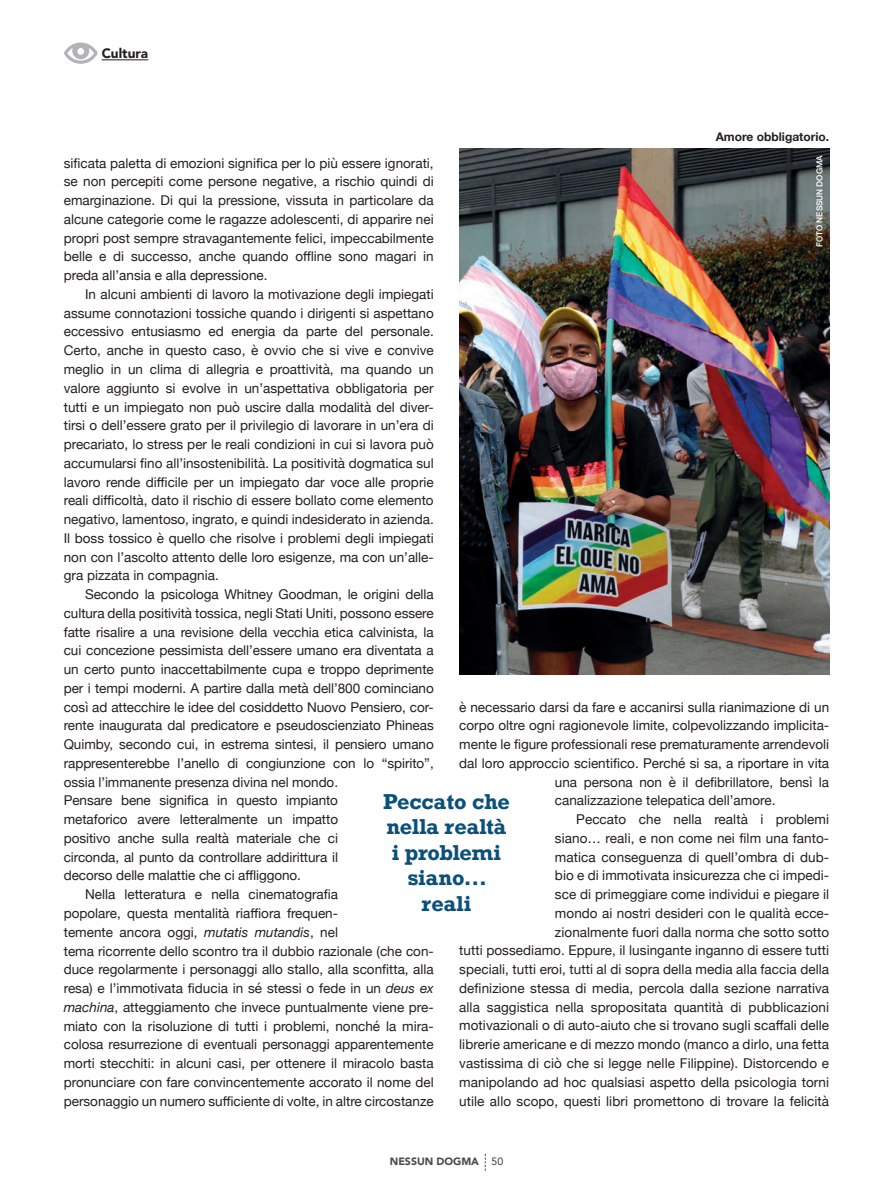
<style>
.page{position:relative;width:893px;height:1191px;background:#fff}
.page>*{position:absolute;margin:0;border:0;box-sizing:border-box;transform-origin:0 0}
.t1{font:700 20.25px "Rockwell";color:#0a507a}
.t2{font:700 20.25px "Rockwell";letter-spacing:-.02em;color:#0a507a}
.Testi{font:13.5px/18.8px "Helvetica Neue";color:#231f20;text-align:justify}
.t3{font:900 13.5px "Avenir LT Std";color:#231f20}
.Didascalia{font:700 12px "Helvetica Neue";color:#231f20}
.t4{font:900 10.5px "Avenir LT Std";color:#4b4c4d}
.Crediti{font:500 8.25px "Helvetica Neue";color:#fff}
.s1{font-style:italic}
.s2{font-weight:400;color:#231f20}
</style>
<div class="page">
<svg style="left:485px;top:1153px;width:1px;height:17px"></svg>
<hr style="left:102px;top:59px;width:46px;height:1px;background:#231f20">
<svg style="left:64px;top:43px;width:34px;height:21px"></svg>
<svg style="left:67px;top:48px;width:27px;height:13px"></svg>
<div style="left:77px;top:48px;width:7px;height:7px;background:#fff;border-radius:50%"></div>
<img style="left:459px;top:149px;width:370px;height:525px">
<p class="t3" style="left:102px;top:46px;width:48px">Cultura</p>
<p class="Didascalia" style="left:716px;top:128px;width:115px">Amore obbligatorio.</p>
<p class="Crediti" style="left:813px;top:247px;width:94px;rotate:-90deg">FOTO NESSUN DOGMA</p>
<p class="Testi" style="left:64px;top:154px;width:371px">sificata paletta di emozioni significa per lo più essere ignorati, se non percepiti come persone negative, a rischio quindi di emarginazione. Di qui la pressione, vissuta in particolare da alcune categorie come le ragazze adolescenti, di apparire nei propri post sempre stravagantemente felici, impeccabilmente belle e di successo, anche quando offline sono magari in preda all’ansia e alla depressione.</p>
<p class="Testi" style="left:64px;top:285px;width:371px;text-indent:21px">In alcuni ambienti di lavoro la motivazione degli impiegati assume connotazioni tossiche quando i dirigenti si aspettano eccessivo entusiasmo ed energia da parte del personale.<br>Certo, anche in questo caso, è ovvio che si vive e convive meglio in un clima di allegria e proattività, ma quando un valore aggiunto si evolve in un’aspettativa obbligatoria per tutti e un impiegato non può uscire dalla modalità del diver&shy;tirsi o dell’essere grato per il privilegio di lavorare in un’era di precariato, lo stress per le reali condizioni in cui si lavora può accumularsi fino all’insostenibilità. La positività dogmatica sul lavoro rende difficile per un impiegato dar voce alle proprie reali difficoltà, dato il rischio di essere bollato come elemento negativo, lamentoso, ingrato, e quindi indesiderato in azienda.<br>Il boss tossico è quello che risolve i problemi degli impiegati non con l’ascolto attento delle loro esigenze, ma con un’alle&shy;gra pizzata in compagnia.</p>
<p class="Testi" style="left:64px;top:585px;width:371px;text-align:left;text-indent:21px">Secondo la psicologa Whitney Goodman, le origini della cultura della positività tossica, negli Stati Uniti, possono essere fatte risalire a una revisione della vecchia etica calvinista, la cui concezione pessimista dell’essere umano era diventata a un certo punto inaccettabilmente cupa e troppo deprimente per i tempi moderni. A partire dalla metà dell’800 cominciano così ad attecchire le idee del cosiddetto Nuovo Pensiero, cor&shy;rente inaugurata dal predicatore e pseudoscienziato Phineas Quimby, secondo cui, in estrema sintesi, il pensiero umano rappresenterebbe l’anello di congiunzione con lo “spirito”, ossia l’immanente presenza divina nel mondo.<br>Pensare bene significa in questo impianto<br>metaforico avere letteralmente un impatto<br>positivo anche sulla realtà materiale che ci<br>circonda, al punto da controllare addirittura il<br>decorso delle malattie che ci affliggono.</p>
<p class="Testi" style="left:64px;top:886px;width:371px;text-align:left;text-indent:21px">Nella letteratura e nella cinematografia<br>popolare, questa mentalità riaffiora frequen-<br>temente ancora oggi, <span class="s1">mutatis mutandis</span>, nel<br>tema ricorrente dello scontro tra il dubbio razionale (che con&shy;duce regolarmente i personaggi allo stallo, alla sconfitta, alla resa) e l’immotivata fiducia in sé stessi o fede in un <span class="s1">deus ex machina</span>, atteggiamento che invece puntualmente viene pre&shy;miato con la risoluzione di tutti i problemi, nonché la mira&shy;colosa resurrezione di eventuali personaggi apparentemente morti stecchiti: in alcuni casi, per ottenere il miracolo basta pronunciare con fare convincentemente accorato il nome del personaggio un numero sufficiente di volte, in altre circostanze</p>
<p class="Testi" style="left:459px;top:698px;width:371px">è necessario darsi da fare e accanirsi sulla rianimazione di un</p>
<p class="Testi" style="left:459px;top:717px;width:371px">corpo oltre ogni ragionevole limite, colpevolizzando implicita-</p>
<p class="Testi" style="left:459px;top:735px;width:371px">mente le figure professionali rese prematuramente arrendevoli</p>
<p class="Testi" style="left:459px;top:754px;width:371px">dal loro approccio scientifico. Perché si sa, a riportare in vita</p>
<p class="Testi" style="left:555px;top:773px;width:276px">una persona non è il defibrillatore, bensì la</p>
<p class="Testi" style="left:555px;top:792px;width:222px">canalizzazione telepatica dell’amore.</p>
<p class="Testi" style="left:459px;top:810px;width:371px;text-align:right">Peccato che nella realtà i problemi<br>siano… reali, e non come nei film una fanto-<br>matica conseguenza di quell’ombra di dub-<br>bio e di immotivata insicurezza che ci impedi-<br>sce di primeggiare come individui e piegare il<br>mondo ai nostri desideri con le qualità ecce-<br>zionalmente fuori dalla norma che sotto sotto<br>tutti possediamo. Eppure, il lusingante inganno di essere tutti speciali, tutti eroi, tutti al di sopra della media alla faccia della definizione stessa di media, percola dalla sezione narrativa alla saggistica nella spropositata quantità di pubblicazioni motivazionali o di auto-aiuto che si trovano sugli scaffali delle librerie americane e di mezzo mondo (manco a dirlo, una fetta vastissima di ciò che si legge nelle Filippine). Distorcendo e manipolando ad hoc qualsiasi aspetto della psicologia torni utile allo scopo, questi libri promettono di trovare la felicità</p>
<p class="t1" style="left:383px;top:788px;width:128px">Peccato che</p>
<p class="t1" style="left:386px;top:814px;width:122px">nella realtà</p>
<p class="t2" style="left:392px;top:839px;width:111px">i problemi</p>
<p class="t1" style="left:408px;top:865px;width:81px">siano...</p>
<p class="t1" style="left:422px;top:890px;width:51px">reali</p>
<p class="t4" style="left:390px;top:1155px;width:115px">NESSUN DOGMA <span class="s2">50</span></p>
</div>
